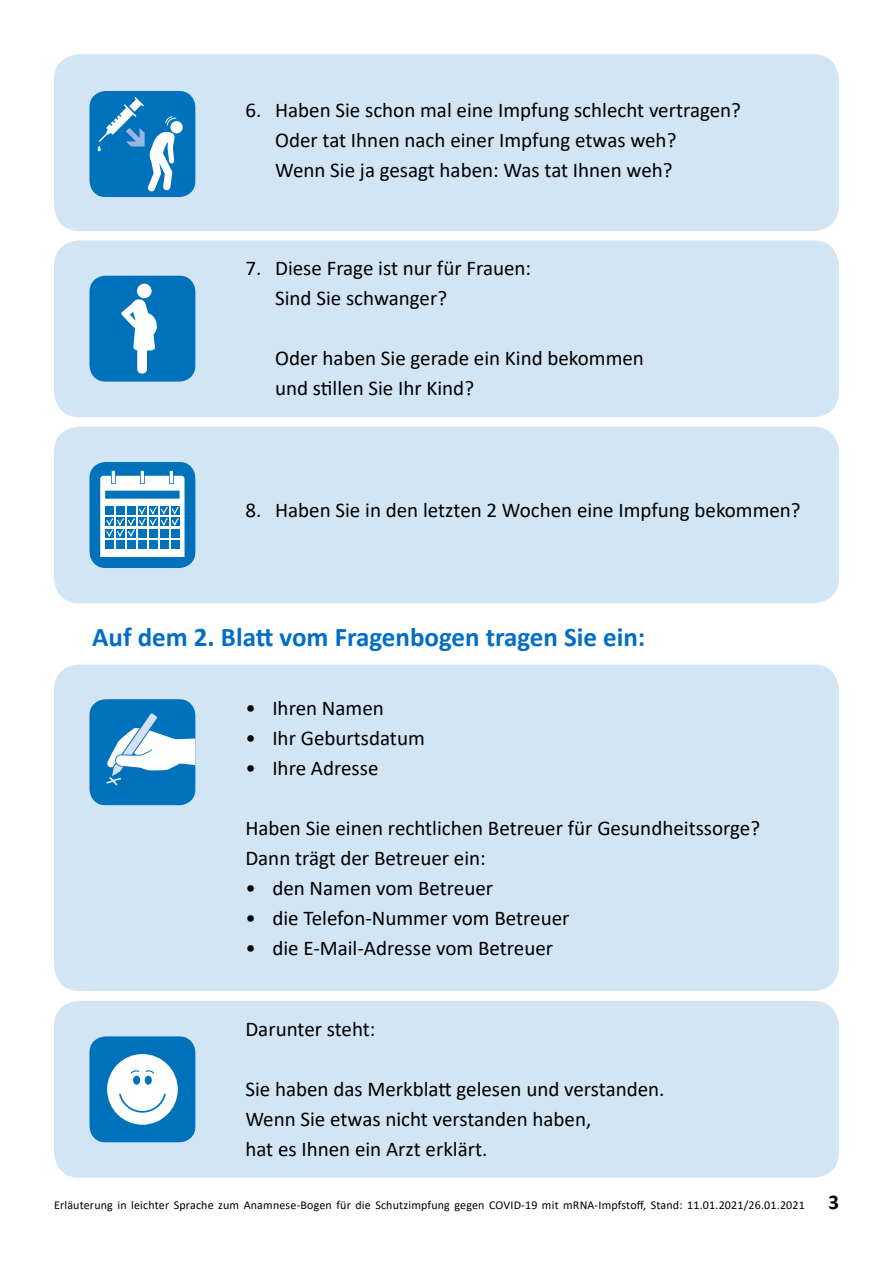
<style>
.page{position:relative;width:893px;height:1263px;background:#fff}
.page>*{position:absolute;margin:0;border:0;box-sizing:border-box;transform-origin:0 0}
.t1{font:700 27px "Calibri";color:#006ec7}
.Fließtext{font:21px "Calibri";color:#000}
.Fließtext_mit_Zahl{font:21px "Calibri";color:#000}
.t2{font:12px "Calibri";letter-spacing:.015em;color:#000}
.s1{font-weight:700;font-size:21px}
</style>
<div class="page">
<div style="left:54px;top:54px;width:785px;height:177px;background:#d2e5f5;border-radius:26px"></div>
<svg style="left:89px;top:91px;width:107px;height:106px"></svg>
<div style="left:54px;top:240px;width:785px;height:177px;background:#d2e5f5;border-radius:26px"></div>
<svg style="left:89px;top:275px;width:107px;height:107px"></svg>
<div style="left:137px;top:284px;width:15px;height:14px;background:#fff;border-radius:50%"></div>
<div style="left:54px;top:426px;width:785px;height:177px;background:#d2e5f5;border-radius:26px"></div>
<svg style="left:89px;top:462px;width:107px;height:106px"></svg>
<div style="left:54px;top:664px;width:785px;height:327px;background:#d2e5f5;border-radius:26px"></div>
<svg style="left:89px;top:699px;width:107px;height:106px"></svg>
<div style="left:54px;top:1001px;width:785px;height:177px;background:#d2e5f5;border-radius:26px"></div>
<svg style="left:89px;top:1036px;width:107px;height:106px"></svg>
<p class="Fließtext_mit_Zahl" style="left:245px;top:96px;width:497px">6. Haben Sie schon mal eine Impfung schlecht vertragen?</p>
<p class="Fließtext_mit_Zahl" style="left:275px;top:126px;width:403px">Oder tat Ihnen nach einer Impfung etwas weh?</p>
<p class="Fließtext_mit_Zahl" style="left:275px;top:156px;width:399px">Wenn Sie ja gesagt haben: Was tat Ihnen weh?</p>
<p class="Fließtext_mit_Zahl" style="left:245px;top:253px;width:287px">7. Diese Frage ist nur für Frauen:</p>
<p class="Fließtext_mit_Zahl" style="left:275px;top:283px;width:174px">Sind Sie schwanger?</p>
<p class="Fließtext_mit_Zahl" style="left:275px;top:343px;width:370px">Oder haben Sie gerade ein Kind bekommen</p>
<p class="Fließtext_mit_Zahl" style="left:275px;top:373px;width:200px">und stillen Sie Ihr Kind?</p>
<p class="Fließtext_mit_Zahl" style="left:245px;top:496px;width:557px">8. Haben Sie in den letzten 2 Wochen eine Impfung bekommen?</p>
<h2 class="t1" style="left:92px;top:618px;width:555px">Auf dem 2. Blatt vom Fragenbogen tragen Sie ein:</h2>
<p class="Fließtext" style="left:245px;top:693px;width:140px">• Ihren Namen</p>
<p class="Fließtext" style="left:245px;top:723px;width:181px">• Ihr Geburtsdatum</p>
<p class="Fließtext" style="left:245px;top:753px;width:135px">• Ihre Adresse</p>
<p class="Fließtext" style="left:245px;top:813px;width:516px">Haben Sie einen rechtlichen Betreuer für Gesundheitssorge?</p>
<p class="Fließtext" style="left:245px;top:843px;width:242px">Dann trägt der Betreuer ein:</p>
<p class="Fließtext" style="left:245px;top:873px;width:249px">• den Namen vom Betreuer</p>
<p class="Fließtext" style="left:245px;top:903px;width:326px">• die Telefon-Nummer vom Betreuer</p>
<p class="Fließtext" style="left:245px;top:933px;width:309px">• die E-Mail-Adresse vom Betreuer</p>
<p class="Fließtext" style="left:245px;top:1015px;width:132px">Darunter steht:</p>
<p class="Fließtext" style="left:245px;top:1075px;width:421px">Sie haben das Merkblatt gelesen und verstanden.</p>
<p class="Fließtext" style="left:245px;top:1105px;width:347px">Wenn Sie etwas nicht verstanden haben,</p>
<p class="Fließtext" style="left:245px;top:1135px;width:244px">hat es Ihnen ein Arzt erklärt.</p>
<p class="t2" style="left:54px;top:1197px;width:786px">Erläuterung in leichter Sprache zum Anamnese-Bogen für die Schutzimpfung gegen COVID-19 mit mRNA-Impfstoff, Stand: 11.01.2021/26.01.2021 <span class="s1">3</span></p>
</div>
